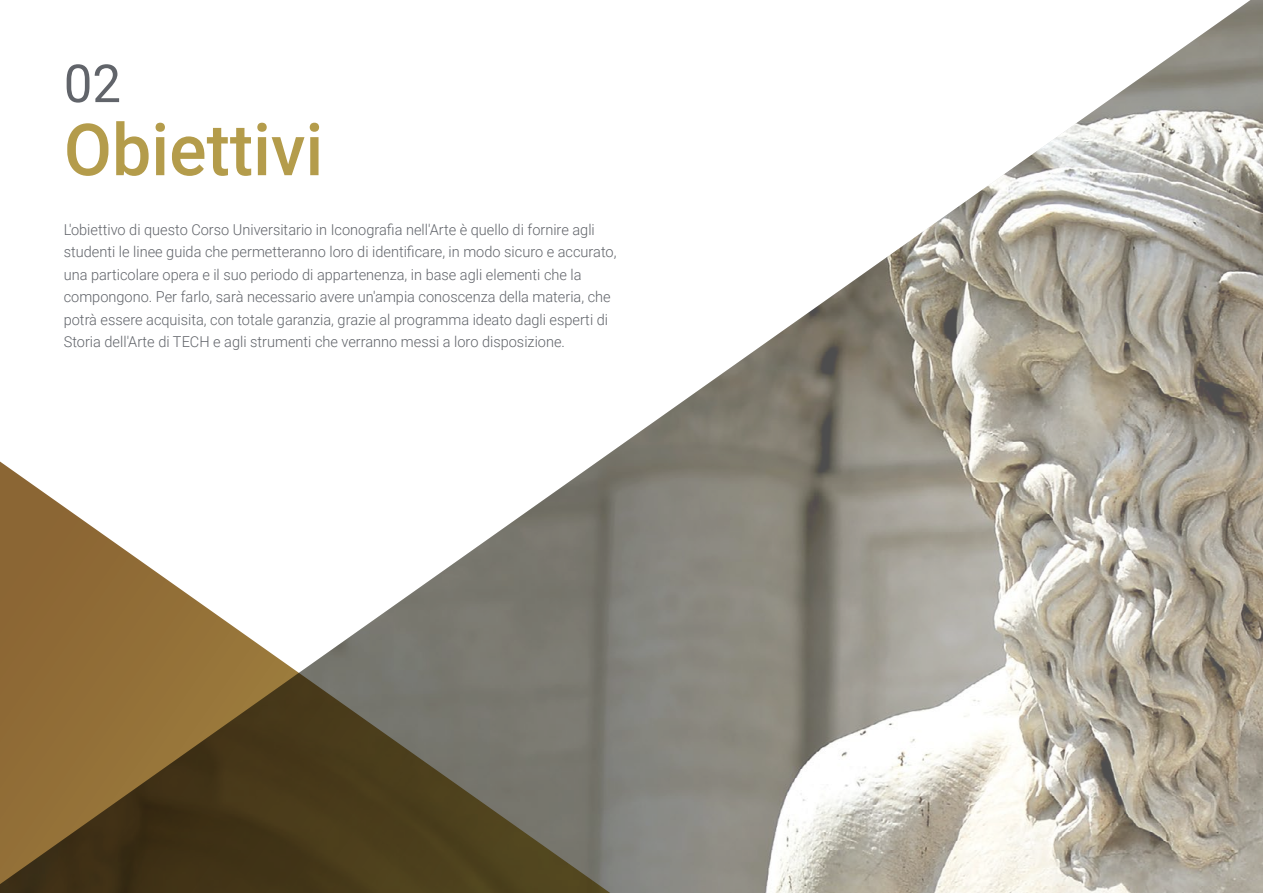
<style>
.page{position:relative;width:1263px;height:893px;background:#fff}
.page>*{position:absolute;margin:0;border:0;box-sizing:border-box;transform-origin:0 0}
.t1{font:500 72px "Roboto";color:#b49c4b}
.t2{font:52.5px "Roboto";color:#61646a}
.t3{font:300 15px/22.5px "Roboto";color:#61646a}
</style>
<div class="page">
<img style="left:620px;top:0;width:643px;height:893px">
<svg style="left:0;top:446px;width:640px;height:447px"></svg>
<h2 class="t2" style="left:64px;top:47px;width:59px">02</h2>
<h1 class="t1" style="left:64px;top:99px;width:261px">Obiettivi</h1>
<p class="t3" style="left:64px;top:217px;width:554px">L'obiettivo di questo Corso Universitario in Iconografia nell'Arte è quello di fornire agli studenti le linee guida che permetteranno loro di identificare, in modo sicuro e accurato, una particolare opera e il suo periodo di appartenenza, in base agli elementi che la compongono. Per farlo, sarà necessario avere un'ampia conoscenza della materia, che potrà essere acquisita, con totale garanzia, grazie al programma ideato dagli esperti di Storia dell'Arte di TECH e agli strumenti che verranno messi a loro disposizione.</p>
</div>
